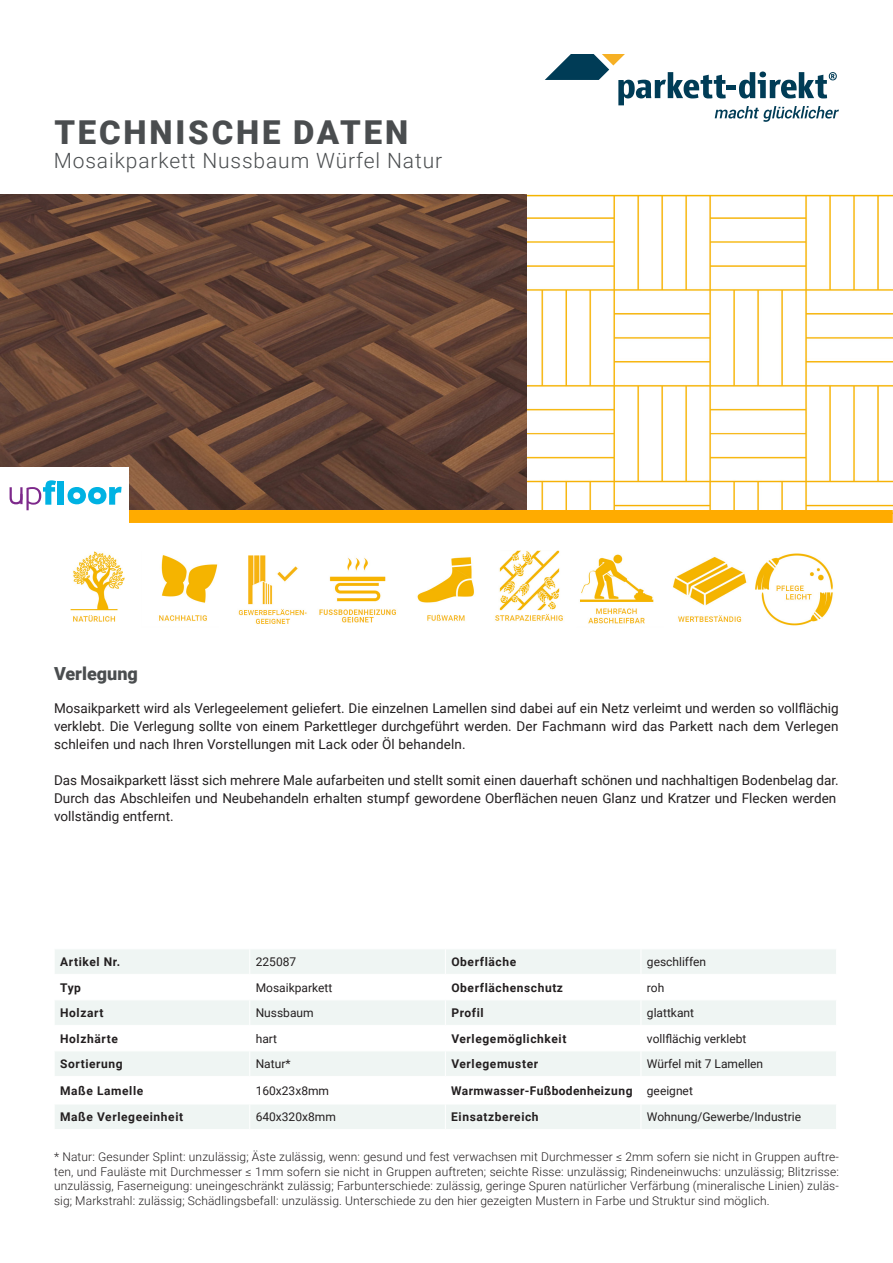
<style>
.page{position:relative;width:893px;height:1263px;background:#fff}
.page>*{position:absolute;margin:0;border:0;box-sizing:border-box;transform-origin:0 0}
.t1{font:900 33px "Roboto";letter-spacing:.085em;color:#4a4d4f}
.t2{font:300 21px "Roboto";letter-spacing:.04em;color:#4a4d4f}
.t3{font:900 18px "Roboto";color:#4a4d4f}
.t4{font:13.5px/18px "Roboto";color:#231f20;text-align:justify}
.t5{font:300 12px/14.4px "Roboto";letter-spacing:.01em;color:#231f20;text-align:justify}
.t6{font:12px "Roboto";color:#231f20}
.t7{font:700 12px "Roboto";letter-spacing:.05em;color:#231f20}
.t8{font:700 12px "Roboto";letter-spacing:.03em;color:#231f20}
</style>
<div class="page">
<svg style="left:545px;top:54px;width:294px;height:68px"></svg>
<svg style="left:527px;top:195px;width:366px;height:292px"></svg>
<img style="left:238px;top:551px;width:595px;height:75px">
<img style="left:70px;top:551px;width:148px;height:71px">
<img style="left:0;top:195px;width:527px;height:292px">
<svg style="left:55px;top:949px;width:781px;height:180px;fill:#eff5f3"></svg>
<hr style="left:54px;top:1025px;width:196px;height:1px;background:#fff">
<hr style="left:250px;top:1025px;width:195px;height:1px;background:#fff">
<hr style="left:54px;top:1050px;width:196px;height:1px;background:#fff">
<hr style="left:250px;top:1050px;width:195px;height:1px;background:#fff">
<hr style="left:54px;top:974px;width:196px;height:1px;background:#fff">
<hr style="left:54px;top:999px;width:196px;height:1px;background:#fff">
<hr style="left:250px;top:974px;width:195px;height:1px;background:#fff">
<hr style="left:250px;top:999px;width:195px;height:1px;background:#fff">
<hr style="left:54px;top:1076px;width:196px;height:1px;background:#fff">
<hr style="left:54px;top:1104px;width:196px;height:1px;background:#fff">
<hr style="left:250px;top:1076px;width:195px;height:1px;background:#fff">
<svg style="left:249px;top:949px;width:1px;height:180px"></svg>
<hr style="left:250px;top:1104px;width:195px;height:1px;background:#fff">
<hr style="left:445px;top:1076px;width:196px;height:1px;background:#fff">
<hr style="left:445px;top:1104px;width:196px;height:1px;background:#fff">
<hr style="left:641px;top:1076px;width:196px;height:1px;background:#fff">
<hr style="left:641px;top:1104px;width:196px;height:1px;background:#fff">
<hr style="left:445px;top:1025px;width:196px;height:1px;background:#fff">
<hr style="left:445px;top:1050px;width:196px;height:1px;background:#fff">
<hr style="left:641px;top:1025px;width:196px;height:1px;background:#fff">
<hr style="left:641px;top:1050px;width:196px;height:1px;background:#fff">
<hr style="left:445px;top:974px;width:196px;height:1px;background:#fff">
<svg style="left:445px;top:949px;width:1px;height:180px"></svg>
<hr style="left:445px;top:999px;width:196px;height:1px;background:#fff">
<hr style="left:641px;top:974px;width:196px;height:1px;background:#fff">
<svg style="left:641px;top:949px;width:1px;height:180px"></svg>
<hr style="left:641px;top:999px;width:196px;height:1px;background:#fff">
<div style="left:0;top:467px;width:129px;height:58px;background:#fff"></div>
<div style="left:57px;top:481px;width:7px;height:24px;background:#00b2e3"></div>
<svg style="left:68px;top:487px;width:825px;height:36px"></svg>
<svg style="left:10px;top:480px;width:46px;height:30px"></svg>
<p class="t1" style="left:54px;top:109px;width:355px">TECHNISCHE DATEN</p>
<p class="t2" style="left:54px;top:146px;width:390px">Mosaikparkett Nussbaum Würfel Natur</p>
<h3 class="t3" style="left:54px;top:661px;width:85px">Verlegung</h3>
<p class="t4" style="left:54px;top:699px;width:786px">Mosaikparkett wird als Verlegeelement geliefert. Die einzelnen Lamellen sind dabei auf ein Netz verleimt und werden so vollflächig verklebt. Die Verlegung sollte von einem Parkettleger durchgeführt werden. Der Fachmann wird das Parkett nach dem Verlegen schleifen und nach Ihren Vorstellungen mit Lack oder Öl behandeln.</p>
<p class="t4" style="left:54px;top:771px;width:786px;text-align:left">Das Mosaikparkett lässt sich mehrere Male aufarbeiten und stellt somit einen dauerhaft schönen und nachhaltigen Bodenbelag dar.<br>Durch das Abschleifen und Neubehandeln erhalten stumpf gewordene Oberflächen neuen Glanz und Kratzer und Flecken werden vollständig entfernt.</p>
<p class="t7" style="left:60px;top:953px;width:62px">Artikel Nr.</p>
<p class="t6" style="left:256px;top:953px;width:42px">225087</p>
<p class="t7" style="left:451px;top:953px;width:66px">Oberfläche</p>
<p class="t6" style="left:647px;top:953px;width:61px">geschliffen</p>
<p class="t7" style="left:60px;top:979px;width:22px">Typ</p>
<p class="t6" style="left:256px;top:979px;width:78px">Mosaikparkett</p>
<p class="t7" style="left:451px;top:979px;width:113px">Oberflächenschutz</p>
<p class="t6" style="left:647px;top:979px;width:19px">roh</p>
<p class="t7" style="left:60px;top:1004px;width:45px">Holzart</p>
<p class="t6" style="left:256px;top:1004px;width:59px">Nussbaum</p>
<p class="t7" style="left:451px;top:1004px;width:34px">Profil</p>
<p class="t6" style="left:647px;top:1004px;width:49px">glattkant</p>
<p class="t7" style="left:60px;top:1030px;width:59px">Holzhärte</p>
<p class="t6" style="left:256px;top:1030px;width:23px">hart</p>
<p class="t7" style="left:451px;top:1030px;width:117px">Verlegemöglichkeit</p>
<p class="t6" style="left:647px;top:1030px;width:101px">vollflächig verklebt</p>
<p class="t7" style="left:60px;top:1055px;width:64px">Sortierung</p>
<p class="t6" style="left:256px;top:1055px;width:36px">Natur*</p>
<p class="t7" style="left:451px;top:1055px;width:88px">Verlegemuster</p>
<p class="t6" style="left:647px;top:1055px;width:118px">Würfel mit 7 Lamellen</p>
<p class="t7" style="left:60px;top:1082px;width:85px">Maße Lamelle</p>
<p class="t6" style="left:256px;top:1082px;width:75px">160x23x8mm</p>
<p class="t8" style="left:451px;top:1082px;width:183px">Warmwasser-Fußbodenheizung</p>
<p class="t6" style="left:647px;top:1082px;width:48px">geeignet</p>
<p class="t7" style="left:60px;top:1109px;width:125px">Maße Verlegeeinheit</p>
<p class="t6" style="left:256px;top:1109px;width:82px">640x320x8mm</p>
<p class="t7" style="left:451px;top:1109px;width:89px">Einsatzbereich</p>
<p class="t6" style="left:647px;top:1109px;width:156px">Wohnung/Gewerbe/Industrie</p>
<p class="t5" style="left:54px;top:1149px;width:786px">* Natur: Gesunder Splint: unzulässig; Äste zulässig, wenn: gesund und fest verwachsen mit Durchmesser ≤ 2mm sofern sie nicht in Gruppen auftre&shy;ten, und Fauläste mit Durchmesser ≤ 1mm sofern sie nicht in Gruppen auftreten; seichte Risse: unzulässig; Rindeneinwuchs: unzulässig; Blitzrisse: unzulässig, Faserneigung: uneingeschränkt zulässig; Farbunterschiede: zulässig, geringe Spuren natürlicher Verfärbung (mineralische Linien) zuläs&shy;sig; Markstrahl: zulässig; Schädlingsbefall: unzulässig. Unterschiede zu den hier gezeigten Mustern in Farbe und Struktur sind möglich.</p>
</div>
